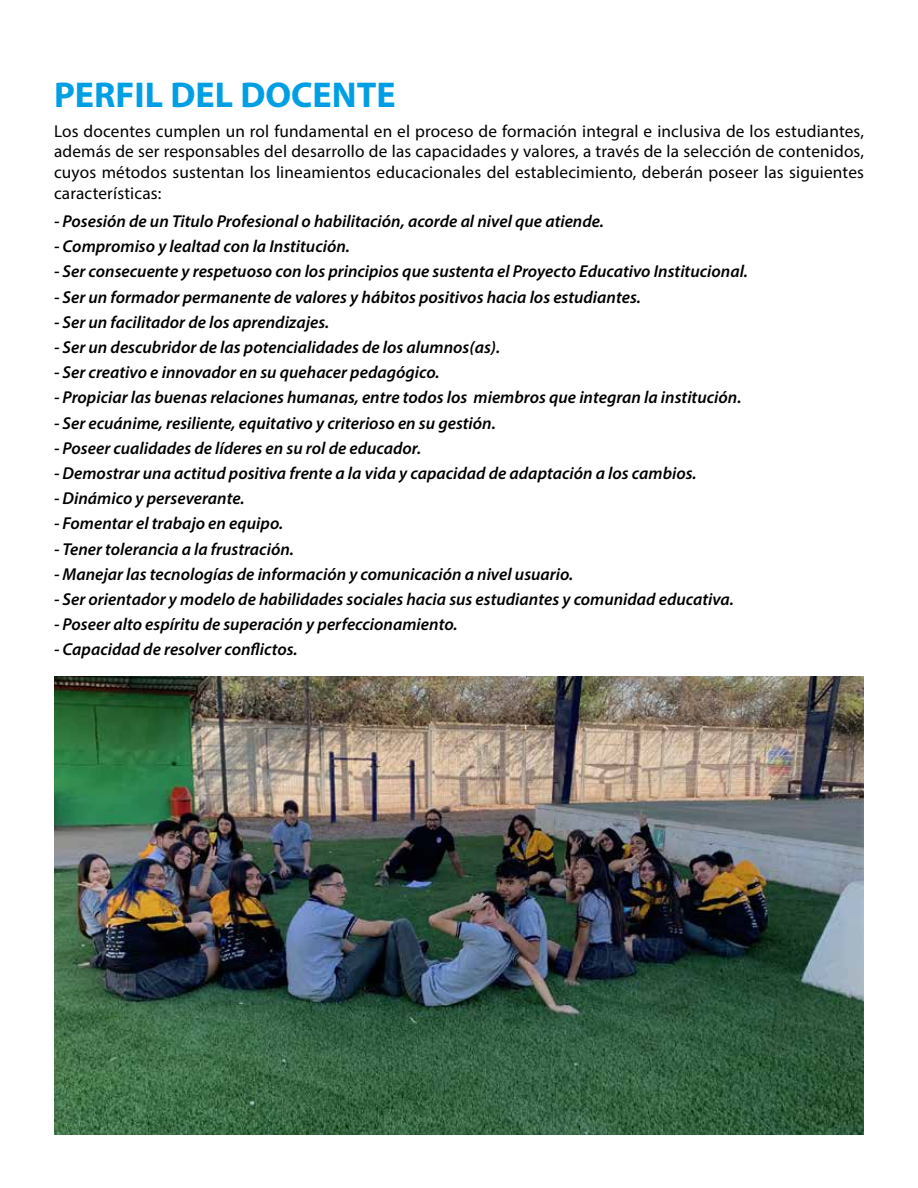
<style>
.page{position:relative;width:918px;height:1188px;background:#fff}
.page>*{position:absolute;margin:0;border:0;box-sizing:border-box;transform-origin:0 0}
.t1{font:700 36px "Myriad Pro";color:#009fe3}
.t2{font:italic 600 17.25px "Myriad Pro";color:#000}
.t3{font:17.25px/20.7px "Myriad Pro";letter-spacing:.01em;color:#000;text-align:justify}
</style>
<div class="page">
<img style="left:54px;top:676px;width:810px;height:458px">
<h1 class="t1" style="left:54px;top:71px;width:343px">PERFIL DEL DOCENTE</h1>
<p class="t3" style="left:54px;top:120px;width:812px">Los docentes cumplen un rol fundamental en el proceso de formación integral e inclusiva de los estudiantes, además de ser responsables del desarrollo de las capacidades y valores, a través de la selección de contenidos, cuyos métodos sustentan los lineamientos educacionales del establecimiento, deberán poseer las siguientes características:</p>
<p class="t2" style="left:54px;top:210px;width:552px">- Posesión de un Titulo Profesional o habilitación, acorde al nivel que atiende.</p>
<p class="t2" style="left:54px;top:235px;width:298px">- Compromiso y lealtad con la Institución.</p>
<p class="t2" style="left:54px;top:261px;width:695px">- Ser consecuente y respetuoso con los principios que sustenta el Proyecto Educativo Institucional.</p>
<p class="t2" style="left:54px;top:286px;width:588px">- Ser un formador permanente de valores y hábitos positivos hacia los estudiantes.</p>
<p class="t2" style="left:54px;top:311px;width:277px">- Ser un facilitador de los aprendizajes.</p>
<p class="t2" style="left:54px;top:336px;width:448px">- Ser un descubridor de las potencialidades de los alumnos(as).</p>
<p class="t2" style="left:54px;top:361px;width:387px">- Ser creativo e innovador en su quehacer pedagógico.</p>
<p class="t2" style="left:54px;top:387px;width:689px">- Propiciar las buenas relaciones humanas, entre todos los miembros que integran la institución.</p>
<p class="t2" style="left:54px;top:412px;width:443px">- Ser ecuánime, resiliente, equitativo y criterioso en su gestión.</p>
<p class="t2" style="left:54px;top:437px;width:369px">- Poseer cualidades de líderes en su rol de educador.</p>
<p class="t2" style="left:54px;top:462px;width:644px">- Demostrar una actitud positiva frente a la vida y capacidad de adaptación a los cambios.</p>
<p class="t2" style="left:54px;top:487px;width:192px">- Dinámico y perseverante.</p>
<p class="t2" style="left:54px;top:513px;width:231px">- Fomentar el trabajo en equipo.</p>
<p class="t2" style="left:54px;top:538px;width:241px">- Tener tolerancia a la frustración.</p>
<p class="t2" style="left:54px;top:563px;width:521px">- Manejar las tecnologías de información y comunicación a nivel usuario.</p>
<p class="t2" style="left:54px;top:588px;width:681px">- Ser orientador y modelo de habilidades sociales hacia sus estudiantes y comunidad educativa.</p>
<p class="t2" style="left:54px;top:613px;width:405px">- Poseer alto espíritu de superación y perfeccionamiento.</p>
<p class="t2" style="left:54px;top:639px;width:245px">- Capacidad de resolver conflictos.</p>
</div>
